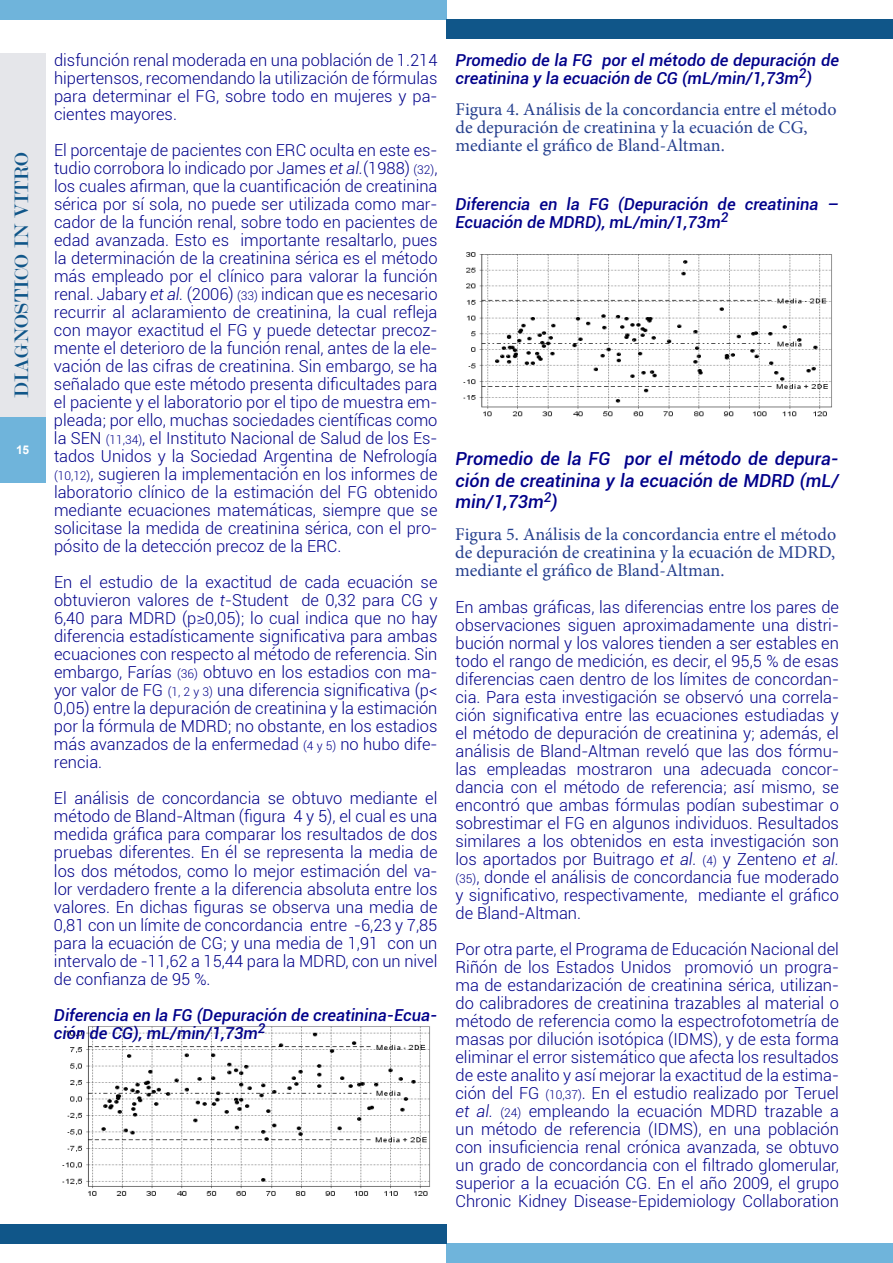
<style>
.page{position:relative;width:893px;height:1263px;background:#fff}
.page>*{position:absolute;margin:0;border:0;box-sizing:border-box;transform-origin:0 0}
.t1{font:21px "Modern";letter-spacing:.025em;color:#105689}
.t2{font:18px/18px "Minion Pro";color:#253f8e}
.t3{font:italic 500 18px/21.6px "Roboto";color:#01008a;text-align:justify}
.t4{font:300 16.5px/18px "Roboto";color:#01008a;text-align:justify}
.t5{font:italic 500 16.5px/18px "Roboto";color:#01008a}
.t6{font:700 12px "Arial";color:#fff}
.s1{font-style:italic}
.s2{font-size:12px}
</style>
<div class="page">
<div style="left:0;top:53px;width:45px;height:364px;background:#e5e6ea"></div>
<div style="left:0;top:417px;width:45px;height:66px;background:#6fb4db"></div>
<div style="left:0;top:0;width:446px;height:19px;background:#6fb4db"></div>
<div style="left:446px;top:19px;width:447px;height:19px;background:#105689"></div>
<div style="left:446px;top:1244px;width:447px;height:19px;background:#6fb4db"></div>
<div style="left:0;top:1225px;width:446px;height:19px;background:#105689"></div>
<img style="left:62px;top:1026px;width:368px;height:170px">
<img style="left:463px;top:252px;width:369px;height:165px">
<p class="t1" style="left:11px;top:398px;width:247px;rotate:-90deg">DIAGNOSTICO IN VITRO</p>
<p class="t6" style="left:16px;top:442px;width:15px">15</p>
<p class="t4" style="left:54px;top:51px;width:385px">disfunción renal moderada en una población de 1.214 hipertensos, recomendando la utilización de fórmulas para determinar el FG, sobre todo en mujeres y pa&shy;cientes mayores.</p>
<p class="t4" style="left:54px;top:141px;width:385px">El porcentaje de pacientes con ERC oculta en este es&shy;tudio corrobora lo indicado por James <span class="s1">et al.</span>(1988) <span class="s2">(32)</span>, los cuales afirman, que la cuantificación de creatinina sérica por sí sola, no puede ser utilizada como mar&shy;cador de la función renal, sobre todo en pacientes de edad avanzada. Esto es importante resaltarlo, pues la determinación de la creatinina sérica es el método más empleado por el clínico para valorar la función renal. Jabary <span class="s1">et al.</span> (2006) <span class="s2">(33)</span> indican que es necesario recurrir al aclaramiento de creatinina, la cual refleja con mayor exactitud el FG y puede detectar precoz&shy;mente el deterioro de la función renal, antes de la ele&shy;vación de las cifras de creatinina. Sin embargo, se ha señalado que este método presenta dificultades para el paciente y el laboratorio por el tipo de muestra em&shy;pleada; por ello, muchas sociedades científicas como la SEN <span class="s2">(11,34)</span>, el Instituto Nacional de Salud de los Es&shy;tados Unidos y la Sociedad Argentina de Nefrología <span class="s2">(10,12)</span>, sugieren la implementación en los informes de laboratorio clínico de la estimación del FG obtenido mediante ecuaciones matemáticas, siempre que se solicitase la medida de creatinina sérica, con el pro&shy;pósito de la detección precoz de la ERC.</p>
<p class="t4" style="left:54px;top:573px;width:385px">En el estudio de la exactitud de cada ecuación se obtuvieron valores de <span class="s1">t</span>-Student de 0,32 para CG y 6,40 para MDRD (p≥0,05); lo cual indica que no hay diferencia estadísticamente significativa para ambas ecuaciones con respecto al método de referencia. Sin embargo, Farías <span class="s2">(36)</span> obtuvo en los estadios con ma&shy;yor valor de FG <span class="s2">(1, 2 y 3)</span> una diferencia significativa (p&lt; 0,05) entre la depuración de creatinina y la estimación por la fórmula de MDRD; no obstante, en los estadios más avanzados de la enfermedad <span class="s2">(4 y 5)</span> no hubo dife&shy;rencia.</p>
<p class="t4" style="left:54px;top:789px;width:385px">El análisis de concordancia se obtuvo mediante el método de Bland-Altman (figura 4 y 5), el cual es una medida gráfica para comparar los resultados de dos pruebas diferentes. En él se representa la media de los dos métodos, como lo mejor estimación del va&shy;lor verdadero frente a la diferencia absoluta entre los valores. En dichas figuras se observa una media de 0,81 con un límite de concordancia entre -6,23 y 7,85 para la ecuación de CG; y una media de 1,91 con un intervalo de -11,62 a 15,44 para la MDRD, con un nivel de confianza de 95 %.</p>
<p class="t5" style="left:54px;top:1005px;width:385px">Diferencia en la FG (Depuración de creatinina-Ecua&shy;ción de CG), mL/min/1,73m<sup>2</sup></p>
<p class="t5" style="left:455px;top:50px;width:385px">Promedio de la FG por el método de depuración de creatinina y la ecuación de CG (mL/min/1,73m<sup>2</sup>)</p>
<p class="t2" style="left:455px;top:100px;width:382px">Figura 4. Análisis de la concordancia entre el método de depuración de creatinina y la ecuación de CG, mediante el gráfico de Bland-Altman.</p>
<p class="t5" style="left:455px;top:194px;width:385px">Diferencia en la FG (Depuración de creatinina –<br>Ecuación de MDRD), mL/min/1,73m<sup>2</sup></p>
<p class="t3" style="left:455px;top:447px;width:385px">Promedio de la FG por el método de depura&shy;ción de creatinina y la ecuación de MDRD (mL/ min/1,73m<sup>2</sup>)</p>
<p class="t2" style="left:455px;top:526px;width:382px;text-align:justify">Figura 5. Análisis de la concordancia entre el método de depuración de creatinina y la ecuación de MDRD, mediante el gráfico de Bland-Altman.</p>
<p class="t4" style="left:455px;top:597px;width:385px">En ambas gráficas, las diferencias entre los pares de observaciones siguen aproximadamente una distri&shy;bución normal y los valores tienden a ser estables en todo el rango de medición, es decir, el 95,5 % de esas diferencias caen dentro de los límites de concordan&shy;cia. Para esta investigación se observó una correla&shy;ción significativa entre las ecuaciones estudiadas y el método de depuración de creatinina y; además, el análisis de Bland-Altman reveló que las dos fórmu&shy;las empleadas mostraron una adecuada concor&shy;dancia con el método de referencia; así mismo, se encontró que ambas fórmulas podían subestimar o sobrestimar el FG en algunos individuos. Resultados similares a los obtenidos en esta investigación son los aportados por Buitrago <span class="s1">et al.</span> <span class="s2">(4)</span> y Zenteno <span class="s1">et al. </span><span class="s2">(35)</span>, donde el análisis de concordancia fue moderado y significativo, respectivamente, mediante el gráfico de Bland-Altman.</p>
<p class="t4" style="left:455px;top:939px;width:385px">Por otra parte, el Programa de Educación Nacional del Riñón de los Estados Unidos promovió un progra&shy;ma de estandarización de creatinina sérica, utilizan&shy;do calibradores de creatinina trazables al material o método de referencia como la espectrofotometría de masas por dilución isotópica (IDMS), y de esta forma eliminar el error sistemático que afecta los resultados de este analito y así mejorar la exactitud de la estima&shy;ción del FG <span class="s2">(10,37)</span>. En el estudio realizado por Teruel <span class="s1">et al.</span> <span class="s2">(24)</span> empleando la ecuación MDRD trazable a un método de referencia (IDMS), en una población con insuficiencia renal crónica avanzada, se obtuvo un grado de concordancia con el filtrado glomerular, superior a la ecuación CG. En el año 2009, el grupo Chronic Kidney Disease-Epidemiology Collaboration</p>
</div>
